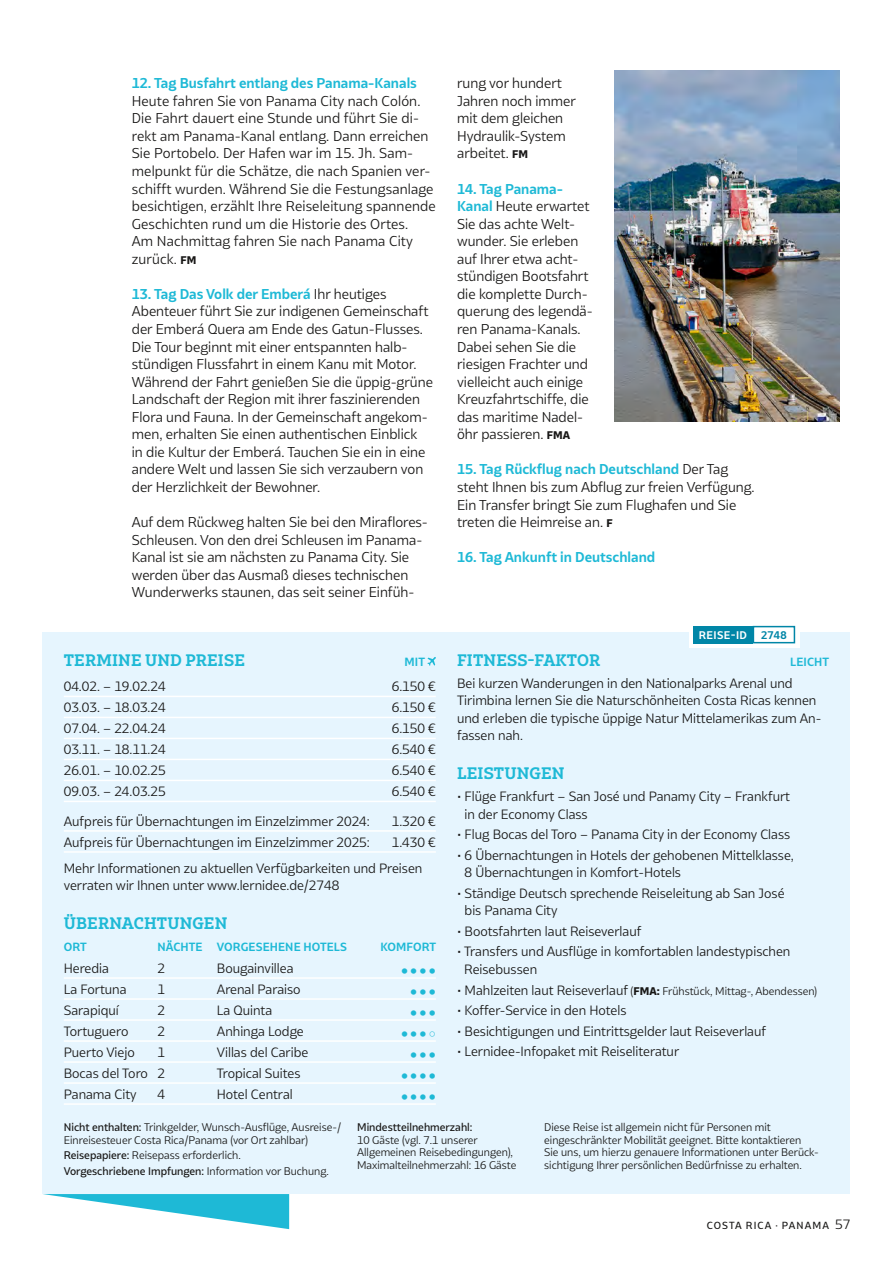
<style>
.page{position:relative;width:893px;height:1263px;background:#fff}
.page>*{position:absolute;margin:0;border:0;box-sizing:border-box;transform-origin:0 0}
.t1{font:700 15.75px "Bw Glenn Slab";letter-spacing:.01em;color:#1eb9d6}
.t2{font:13.5px/17.5px "Bw Glenn Sans";color:#181716}
.t3{font:700 13.5px "Bw Glenn Sans";color:#1eb9d6}
.t4{font:12.75px/17.5px "Bw Glenn Sans";color:#181716}
.t5{font:700 11.25px "Bw Glenn Sans";letter-spacing:.01em;color:#1eb9d6}
.t6{font:10.5px/12.8px "Bw Glenn Sans";color:#181716}
.t7{font:500 10.5px "Bw Glenn Sans";color:#181716}
.t8{font:700 10.5px "Bw Glenn Sans";letter-spacing:.04em;color:#fff}
.t9{font:700 10.5px "Bw Glenn Sans";color:#0086a7}
.t10{font:500 9.75px "Bw Glenn Sans";letter-spacing:.115em;color:#181716}
.s1{font-weight:800;font-size:10.5px}
.s2{font-weight:700;color:#1eb9d6}
.s3{font-size:12.75px}
.s4{font-weight:800}
.s5{font-weight:500}
.s6{font-weight:400;font-size:12.75px}
</style>
<div class="page">
<div style="left:43px;top:632px;width:807px;height:562px;background:#e6f5fe"></div>
<hr style="left:64px;top:696px;width:372px;height:1px;background:#fff">
<hr style="left:64px;top:717px;width:372px;height:1px;background:#fff">
<hr style="left:64px;top:738px;width:372px;height:1px;background:#fff">
<hr style="left:64px;top:759px;width:372px;height:1px;background:#fff">
<hr style="left:64px;top:780px;width:372px;height:1px;background:#fff">
<hr style="left:64px;top:801px;width:372px;height:1px;background:#fff">
<hr style="left:64px;top:830px;width:372px;height:2px;background:#fff">
<hr style="left:64px;top:851px;width:372px;height:2px;background:#fff">
<hr style="left:64px;top:977px;width:372px;height:2px;background:#fff">
<hr style="left:64px;top:998px;width:372px;height:2px;background:#fff">
<hr style="left:64px;top:1019px;width:372px;height:2px;background:#fff">
<hr style="left:64px;top:1040px;width:372px;height:2px;background:#fff">
<hr style="left:64px;top:1061px;width:372px;height:2px;background:#fff">
<hr style="left:64px;top:1082px;width:372px;height:2px;background:#fff">
<hr style="left:64px;top:1103px;width:372px;height:2px;background:#fff">
<svg style="left:427px;top:657px;width:9px;height:9px"></svg>
<svg style="left:43px;top:1194px;width:246px;height:35px"></svg>
<img style="left:614px;top:71px;width:226px;height:351px">
<svg style="left:689px;top:625px;width:110px;height:23px"></svg>
<div style="left:753px;top:627px;width:41px;height:16px;background:#fff"></div>
<div style="left:753px;top:626px;width:42px;height:17px;border:2px solid #0086a7"></div>
<div style="left:693px;top:626px;width:60px;height:17px;background:#0086a7"></div>
<p class="t3" style="left:132px;top:75px;width:287px">12. Tag Busfahrt entlang des Panama-Kanals</p>
<p class="t2" style="left:132px;top:92px;width:305px">Heute fahren Sie von Panama City nach Colón.<br>Die Fahrt dauert eine Stunde und führt Sie di&shy;rekt am Panama-Kanal entlang. Dann erreichen Sie Portobelo. Der Hafen war im 15. Jh. Sam&shy;melpunkt für die Schätze, die nach Spanien ver&shy;schifft wurden. Während Sie die Festungsanlage besichtigen, erzählt Ihre Reiseleitung spannende Geschichten rund um die Historie des Ortes.<br>Am Nachmittag fahren Sie nach Panama City zurück. <span class="s1">FM</span></p>
<p class="t2" style="left:132px;top:285px;width:303px"><span class="s2">13. Tag Das Volk der Emberá</span> Ihr heutiges Abenteuer führt Sie zur indigenen Gemeinschaft der Emberá Quera am Ende des Gatun-Flusses.<br>Die Tour beginnt mit einer entspannten halb&shy;stündigen Flussfahrt in einem Kanu mit Motor.<br>Während der Fahrt genießen Sie die üppig-grüne Landschaft der Region mit ihrer faszinierenden Flora und Fauna. In der Gemeinschaft angekom&shy;men, erhalten Sie einen authentischen Einblick<br>in die Kultur der Emberá. Tauchen Sie ein in eine andere Welt und lassen Sie sich verzaubern von der Herzlichkeit der Bewohner.</p>
<p class="t2" style="left:132px;top:513px;width:297px">Auf dem Rückweg halten Sie bei den Miraflores-Schleusen. Von den drei Schleusen im Panama-Kanal ist sie am nächsten zu Panama City. Sie werden über das Ausmaß dieses technischen Wunderwerks staunen, das seit seiner Einfüh-</p>
<p class="t1" style="left:64px;top:650px;width:183px">TERMINE UND PREISE</p>
<p class="t5" style="left:404px;top:655px;width:22px">MIT</p>
<p class="t4" style="left:64px;top:678px;width:103px">04.02. – 19.02.24</p>
<p class="t4" style="left:392px;top:678px;width:46px">6.150 €</p>
<p class="t4" style="left:64px;top:699px;width:103px">03.03. – 18.03.24</p>
<p class="t4" style="left:392px;top:699px;width:46px">6.150 €</p>
<p class="t4" style="left:64px;top:720px;width:103px">07.04. – 22.04.24</p>
<p class="t4" style="left:392px;top:720px;width:46px">6.150 €</p>
<p class="t4" style="left:64px;top:741px;width:103px">03.11. – 18.11.24</p>
<p class="t4" style="left:392px;top:741px;width:46px">6.540 €</p>
<p class="t4" style="left:64px;top:762px;width:103px">26.01. – 10.02.25</p>
<p class="t4" style="left:392px;top:762px;width:46px">6.540 €</p>
<p class="t4" style="left:64px;top:783px;width:103px">09.03. – 24.03.25</p>
<p class="t4" style="left:392px;top:783px;width:46px">6.540 €</p>
<p class="t4" style="left:64px;top:812px;width:308px">Aufpreis für Übernachtungen im Einzelzimmer 2024:</p>
<p class="t4" style="left:392px;top:812px;width:46px">1.320 €</p>
<p class="t4" style="left:64px;top:833px;width:308px">Aufpreis für Übernachtungen im Einzelzimmer 2025:</p>
<p class="t4" style="left:64px;top:829px;width:374px;line-height:26.1px;text-indent:328px">1.430 €<br>Mehr Informationen zu aktuellen Verfügbarkeiten und Preisen</p>
<p class="t4" style="left:64px;top:877px;width:277px">verraten wir Ihnen unter www.lernidee.de/2748</p>
<p class="t1" style="left:64px;top:913px;width:165px">ÜBERNACHTUNGEN</p>
<p class="t5" style="left:64px;top:940px;width:25px">ORT</p>
<p class="t5" style="left:157px;top:940px;width:47px">NÄCHTE</p>
<p class="t5" style="left:217px;top:940px;width:132px">VORGESEHENE HOTELS</p>
<p class="t5" style="left:380px;top:940px;width:57px">KOMFORT</p>
<p class="t4" style="left:64px;top:959px;width:47px">Heredia</p>
<p class="t4" style="left:157px;top:959px;width:9px">2</p>
<p class="t4" style="left:217px;top:959px;width:78px">Bougainvillea</p>
<p class="t4" style="left:64px;top:980px;width:64px">La Fortuna</p>
<p class="t4" style="left:157px;top:980px;width:9px">1</p>
<p class="t4" style="left:217px;top:980px;width:85px">Arenal Paraiso</p>
<p class="t4" style="left:64px;top:1001px;width:57px">Sarapiquí</p>
<p class="t4" style="left:157px;top:1001px;width:9px">2</p>
<p class="t4" style="left:217px;top:1001px;width:57px">La Quinta</p>
<p class="t4" style="left:64px;top:1022px;width:66px">Tortuguero</p>
<p class="t4" style="left:157px;top:1022px;width:9px">2</p>
<p class="t4" style="left:217px;top:1022px;width:88px">Anhinga Lodge</p>
<p class="t4" style="left:64px;top:1043px;width:73px">Puerto Viejo</p>
<p class="t4" style="left:157px;top:1043px;width:9px">1</p>
<p class="t4" style="left:217px;top:1043px;width:93px">Villas del Caribe</p>
<p class="t4" style="left:64px;top:1064px;width:103px">Bocas del Toro 2</p>
<p class="t4" style="left:217px;top:1064px;width:85px">Tropical Suites</p>
<p class="t4" style="left:64px;top:1085px;width:74px">Panama City</p>
<p class="t4" style="left:157px;top:1085px;width:9px">4</p>
<p class="t4" style="left:217px;top:1085px;width:77px">Hotel Central</p>
<p class="t2" style="left:457px;top:74px;width:120px">rung vor hundert<br>Jahren noch immer mit dem gleichen<br>Hydraulik-System arbeitet. <span class="s1">FM</span></p>
<p class="t2" style="left:457px;top:180px;width:137px"><span class="s2">14. Tag Panama-<br>Kanal</span> Heute erwartet<br>Sie das achte Welt&shy;wunder. Sie erleben auf Ihrer etwa acht&shy;stündigen Bootsfahrt die komplette Durch&shy;querung des legendä&shy;ren Panama-Kanals.<br>Dabei sehen Sie die riesigen Frachter und vielleicht auch einige<br>Kreuzfahrtschiffe, die das maritime Nadel&shy;öhr passieren. <span class="s1">FMA</span></p>
<p class="t2" style="left:457px;top:460px;width:299px"><span class="s2">15. Tag Rückflug nach Deutschland</span> Der Tag steht Ihnen bis zum Abflug zur freien Verfügung.<br>Ein Transfer bringt Sie zum Flughafen und Sie treten die Heimreise an. <span class="s1">F</span></p>
<p class="t3" style="left:457px;top:549px;width:200px">16. Tag Ankunft in Deutschland</p>
<p class="t8" style="left:699px;top:628px;width:50px">REISE-ID</p>
<p class="t9" style="left:761px;top:628px;width:27px">2748</p>
<p class="t1" style="left:457px;top:650px;width:144px">FITNESS-FAKTOR</p>
<p class="t5" style="left:790px;top:655px;width:40px">LEICHT</p>
<p class="t4" style="left:457px;top:674px;width:366px">Bei kurzen Wanderungen in den Nationalparks Arenal und Tirimbina lernen Sie die Naturschönheiten Costa Ricas kennen und erleben die typische üppige Natur Mittelamerikas zum An&shy;fassen nah.</p>
<p class="t1" style="left:457px;top:763px;width:109px">LEISTUNGEN</p>
<p class="t4" style="left:465px;top:787px;width:327px;text-indent:-7px">• Flüge Frankfurt – San José und Panamy City – Frankfurt in der Economy Class</p>
<p class="t4" style="left:457px;top:825px;width:335px">• Flug Bocas del Toro – Panama City in der Economy Class</p>
<p class="t4" style="left:465px;top:846px;width:331px;text-indent:-7px">• 6 Übernachtungen in Hotels der gehobenen Mittelklasse,<br>8 Übernachtungen in Komfort-Hotels</p>
<p class="t4" style="left:465px;top:884px;width:321px;text-indent:-7px">• Ständige Deutsch sprechende Reiseleitung ab San José bis Panama City</p>
<p class="t4" style="left:457px;top:922px;width:186px">• Bootsfahrten laut Reiseverlauf</p>
<p class="t4" style="left:464px;top:943px;width:328px;text-indent:-7px">• Transfers und Ausflüge in komfortablen landestypischen<br>Reisebussen</p>
<p class="t6" style="left:457px;top:984px;width:362px"><span class="s3">• Mahlzeiten laut Reiseverlauf</span> (<span class="s4">FMA:</span> Frühstück, Mittag-, Abendessen)</p>
<p class="t4" style="left:457px;top:1001px;width:171px">• Koffer-Service in den Hotels</p>
<p class="t4" style="left:457px;top:1022px;width:310px">• Besichtigungen und Eintrittsgelder laut Reiseverlauf</p>
<p class="t4" style="left:457px;top:1043px;width:224px">• Lernidee-Infopaket mit Reiseliteratur</p>
<p class="t6" style="left:64px;top:1120px;width:279px"><span class="s5">Nicht enthalten:</span> Trinkgelder, Wunsch-Ausflüge, Ausreise-/<br>Einreisesteuer Costa Rica/Panama (vor Ort zahlbar)</p>
<p class="t6" style="left:64px;top:1147px;width:266px;line-height:15.8px"><span class="s5">Reisepapiere:</span> Reisepass erforderlich.<br><span class="s5">Vorgeschriebene Impfungen:</span> Information vor Buchung.</p>
<p class="t7" style="left:357px;top:1120px;width:117px">Mindestteilnehmerzahl:</p>
<p class="t6" style="left:357px;top:1133px;width:161px">10 Gäste (vgl. 7.1 unserer<br>Allgemeinen Reisebedingungen),<br>Maximalteilnehmerzahl: 16 Gäste</p>
<p class="t6" style="left:544px;top:1120px;width:276px">Diese Reise ist allgemein nicht für Personen mit eingeschränkter Mobilität geeignet. Bitte kontaktieren<br>Sie uns, um hierzu genauere Informationen unter Berück&shy;sichtigung Ihrer persönlichen Bedürfnisse zu erhalten.</p>
<p class="t10" style="left:707px;top:1219px;width:145px">COSTA RICA · PANAMA <span class="s6">57</span></p>
</div>
